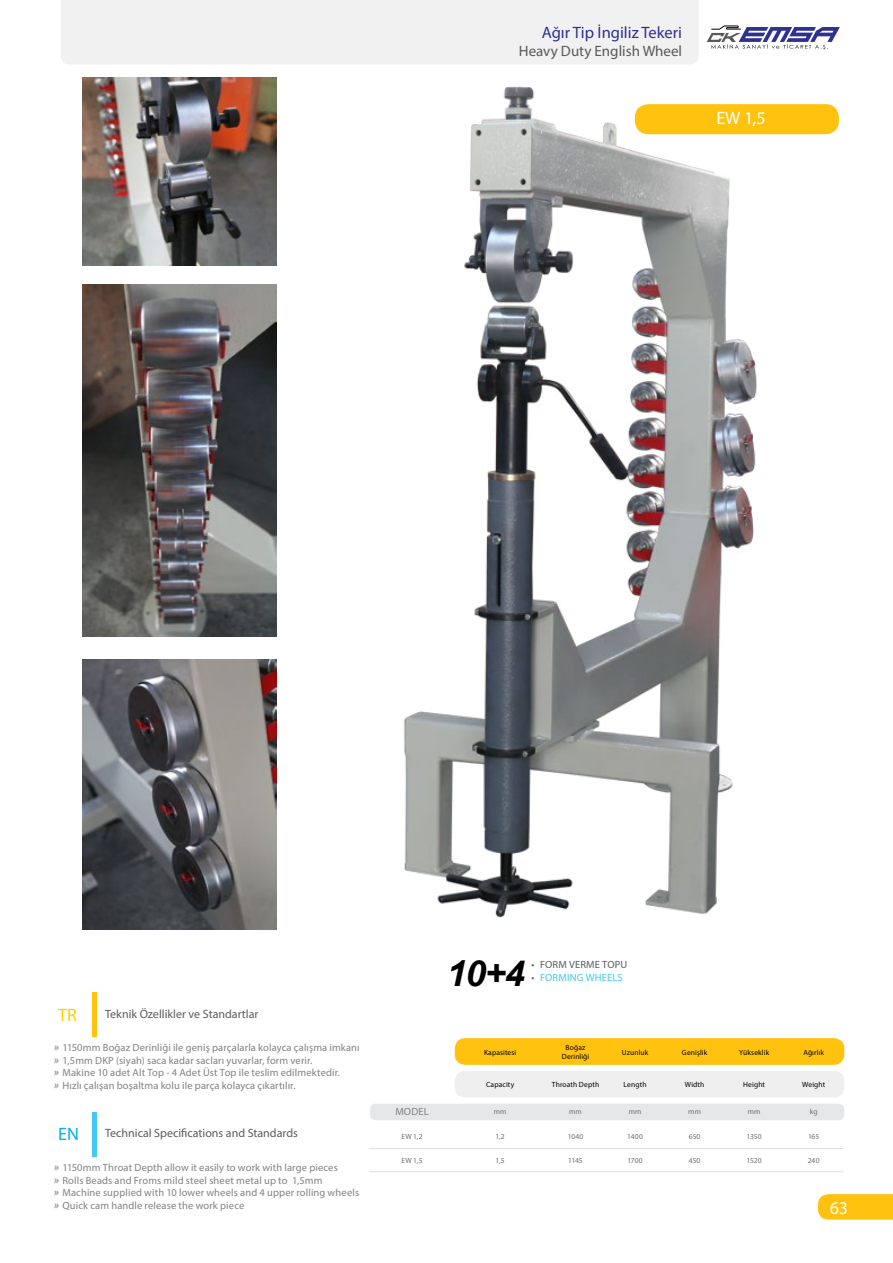
<style>
.page{position:relative;width:893px;height:1263px;background:#fff}
.page>*{position:absolute;margin:0;border:0;box-sizing:border-box;transform-origin:0 0}
.t1{font:italic 700 36px "Arial";color:#000}
.t2{font:18px "Myriad Pro";color:#fff}
.t3{font:18px "Myriad Pro";color:#ffcf01}
.t4{font:18px "Myriad Pro";color:#00aeef}
.t5{font:16.5px "Myriad Pro";color:#2e3092}
.t6{font:15px "Myriad Pro";color:#58595b}
.t7{font:12px "Myriad Pro";color:#5d5c5e}
.t8{font:10.5px/12.6px "Myriad Pro";letter-spacing:.01em;color:#808285}
.t9{font:10.5px "Myriad Pro";letter-spacing:.015em;color:#5d5c5e}
.t10{font:10.5px "Myriad Pro";letter-spacing:.015em;color:#44c8f5}
.t11{font:7.5px/9px "Myriad Pro";letter-spacing:.015em;color:#000;text-align:center}
.t12{font:7.5px "Myriad Pro";letter-spacing:.005em;color:#6d6e71}
.s1{font-family:"Oswald";font-style:italic}
.s2{color:#5d5c5e}
</style>
<div class="page">
<svg style="left:818px;top:1194px;width:75px;height:26px;background:#ffc417"></svg>
<svg style="left:707px;top:25px;width:133px;height:25px"></svg>
<div style="left:61px;top:0;width:637px;height:64px;background:#f1f1f2"></div>
<img style="left:404px;top:86px;width:359px;height:832px">
<div style="left:635px;top:104px;width:204px;height:30px;background:#ffc20e;border-radius:14px"></div>
<div style="left:370px;top:1104px;width:474px;height:16px;background:#e6e7e8;border-radius:6px"></div>
<div style="left:455px;top:1071px;width:389px;height:26px;background:#efeff0;border-radius:10px"></div>
<div style="left:455px;top:1038px;width:389px;height:27px;background:#ffc20e;border-radius:10px"></div>
<hr style="left:455px;top:1148px;width:91px;height:1px;background:#dcddde">
<hr style="left:546px;top:1148px;width:59px;height:1px;background:#dcddde">
<hr style="left:369px;top:1148px;width:86px;height:1px;background:#dcddde">
<hr style="left:605px;top:1148px;width:60px;height:1px;background:#dcddde">
<hr style="left:665px;top:1148px;width:59px;height:1px;background:#dcddde">
<hr style="left:724px;top:1148px;width:60px;height:1px;background:#dcddde">
<hr style="left:784px;top:1148px;width:59px;height:1px;background:#dcddde">
<hr style="left:369px;top:1171px;width:86px;height:1px;background:#dcddde">
<hr style="left:455px;top:1171px;width:91px;height:1px;background:#dcddde">
<hr style="left:546px;top:1171px;width:59px;height:1px;background:#dcddde">
<hr style="left:605px;top:1171px;width:60px;height:1px;background:#dcddde">
<hr style="left:665px;top:1171px;width:59px;height:1px;background:#dcddde">
<hr style="left:724px;top:1171px;width:60px;height:1px;background:#dcddde">
<hr style="left:784px;top:1171px;width:59px;height:1px;background:#dcddde">
<img style="left:83px;top:660px;width:193px;height:269px">
<img style="left:83px;top:284px;width:193px;height:353px">
<img style="left:83px;top:77px;width:193px;height:188px">
<hr style="left:92px;top:993px;width:4px;height:44px;background:#ffc20e">
<hr style="left:92px;top:1112px;width:4px;height:44px;background:#44c8f5">
<h3 class="t5" style="left:542px;top:22px;width:142px">Ağır Tip İngiliz Tekeri</h3>
<h3 class="t6" style="left:519px;top:42px;width:165px">Heavy Duty English Wheel</h3>
<h2 class="t2" style="left:716px;top:107px;width:51px">EW 1,5</h2>
<h2 class="t3" style="left:58px;top:1004px;width:20px">TR</h2>
<p class="t7" style="left:105px;top:1007px;width:155px">Teknik Özellikler ve Standartlar</p>
<p class="t8" style="left:54px;top:1041px;width:307px"><span class="s1">»</span> 1150mm Boğaz Derinliği ile geniş parçalarla kolayca çalışma imkanı <span class="s1">»</span> 1,5mm DKP (siyah) saca kadar sacları yuvarlar, form verir.<br><span class="s1">»</span> Makine 10 adet Alt Top - 4 Adet Üst Top ile teslim edilmektedir.<br><span class="s1">»</span> Hızlı çalışan boşaltma kolu ile parça kolayca çıkartılır.</p>
<h2 class="t4" style="left:58px;top:1123px;width:22px">EN</h2>
<p class="t7" style="left:105px;top:1126px;width:194px">Technical Specifications and Standards</p>
<p class="t8" style="left:54px;top:1161px;width:307px"><span class="s1">»</span> 1150mm Throat Depth allow it easily to work with large pieces<br><span class="s1">»</span> Rolls Beads and Froms mild steel sheet metal up to 1,5mm<br><span class="s1">»</span> Machine supplied with 10 lower wheels and 4 upper rolling wheels <span class="s1">»</span> Quick cam handle release the work piece</p>
<h1 class="t1" style="left:447px;top:949px;width:79px">10+4</h1>
<p class="t9" style="left:531px;top:958px;width:97px">• FORM VERME TOPU</p>
<p class="t10" style="left:531px;top:971px;width:93px"><span class="s2">•</span> FORMING WHEELS</p>
<p class="t11" style="left:484px;top:1047px;width:34px">Kapasitesi</p>
<p class="t11" style="left:562px;top:1043px;width:29px">Boğaz<br>Derinliği</p>
<p class="t11" style="left:622px;top:1047px;width:28px">Uzunluk</p>
<p class="t11" style="left:682px;top:1047px;width:27px">Genişlik</p>
<p class="t11" style="left:739px;top:1047px;width:32px">Yükseklik</p>
<p class="t11" style="left:803px;top:1047px;width:22px">Ağırlık</p>
<p class="t11" style="left:486px;top:1080px;width:30px">Capacity</p>
<p class="t11" style="left:552px;top:1080px;width:49px">Throath Depth</p>
<p class="t11" style="left:624px;top:1080px;width:24px">Length</p>
<p class="t11" style="left:685px;top:1080px;width:21px">Width</p>
<p class="t11" style="left:743px;top:1080px;width:23px">Height</p>
<p class="t11" style="left:802px;top:1080px;width:25px">Weight</p>
<p class="t8" style="left:395px;top:1105px;width:35px">MODEL</p>
<p class="t12" style="left:494px;top:1107px;width:14px">mm</p>
<p class="t12" style="left:569px;top:1107px;width:14px">mm</p>
<p class="t12" style="left:629px;top:1107px;width:14px">mm</p>
<p class="t12" style="left:688px;top:1107px;width:14px">mm</p>
<p class="t12" style="left:748px;top:1107px;width:14px">mm</p>
<p class="t12" style="left:810px;top:1107px;width:9px">kg</p>
<p class="t12" style="left:401px;top:1132px;width:23px">EW 1,2</p>
<p class="t12" style="left:495px;top:1132px;width:11px">1,2</p>
<p class="t12" style="left:568px;top:1132px;width:17px">1040</p>
<p class="t12" style="left:627px;top:1132px;width:17px">1400</p>
<p class="t12" style="left:689px;top:1132px;width:13px">650</p>
<p class="t12" style="left:747px;top:1132px;width:17px">1350</p>
<p class="t12" style="left:808px;top:1132px;width:13px">165</p>
<p class="t12" style="left:401px;top:1156px;width:23px">EW 1,5</p>
<p class="t12" style="left:495px;top:1156px;width:11px">1,5</p>
<p class="t12" style="left:568px;top:1156px;width:16px">1145</p>
<p class="t12" style="left:627px;top:1156px;width:17px">1700</p>
<p class="t12" style="left:689px;top:1156px;width:13px">450</p>
<p class="t12" style="left:747px;top:1156px;width:17px">1520</p>
<p class="t12" style="left:808px;top:1156px;width:13px">240</p>
<h2 class="t2" style="left:830px;top:1197px;width:20px">63</h2>
</div>
